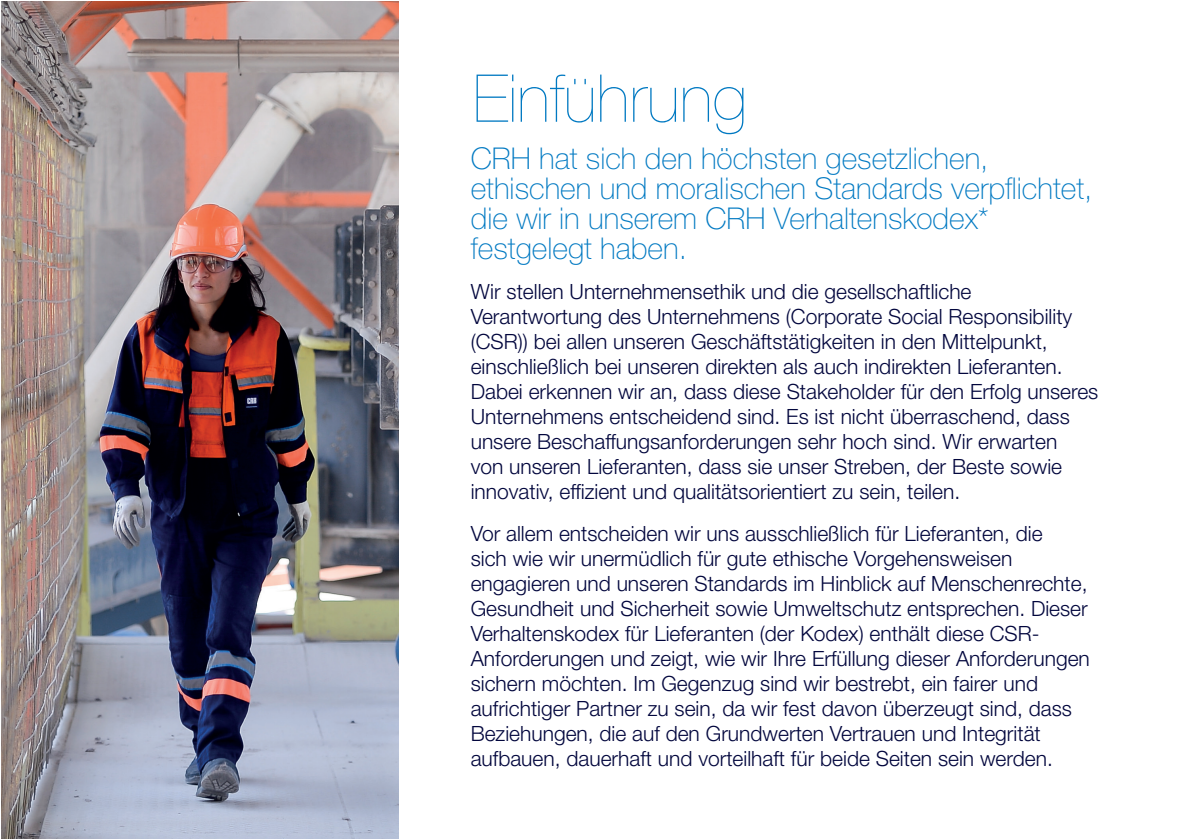
<style>
.page{position:relative;width:1191px;height:840px;background:#fff}
.page>*{position:absolute;margin:0;border:0;box-sizing:border-box;transform-origin:0 0}
.t1{font:200 66px "Helvetica Neue LT Std";color:#0079c2}
.t2{font:100 30px/30px "Helvetica Neue LT Std";color:#0079c2}
.t3{font:300 21px/25px "Helvetica Neue LT Std";color:#02063d}
</style>
<div class="page">
<img style="left:1px;top:1px;width:398px;height:837px">
<p class="t1" style="left:473px;top:60px;width:275px">Einführung</p>
<p class="t2" style="left:471px;top:143px;width:623px">CRH hat sich den höchsten gesetzlichen, ethischen und moralischen Standards verpflichtet, die wir in unserem CRH Verhaltenskodex* festgelegt haben.</p>
<p class="t3" style="left:471px;top:278px;width:629px">Wir stellen Unternehmensethik und die gesellschaftliche Verantwortung des Unternehmens (Corporate Social Responsibility (CSR)) bei allen unseren Geschäftstätigkeiten in den Mittelpunkt, einschließlich bei unseren direkten als auch indirekten Lieferanten.<br>Dabei erkennen wir an, dass diese Stakeholder für den Erfolg unseres Unternehmens entscheidend sind. Es ist nicht überraschend, dass unsere Beschaffungsanforderungen sehr hoch sind. Wir erwarten<br>von unseren Lieferanten, dass sie unser Streben, der Beste sowie innovativ, effizient und qualitätsorientiert zu sein, teilen.</p>
<p class="t3" style="left:471px;top:520px;width:620px">Vor allem entscheiden wir uns ausschließlich für Lieferanten, die<br>sich wie wir unermüdlich für gute ethische Vorgehensweisen engagieren und unseren Standards im Hinblick auf Menschenrechte, Gesundheit und Sicherheit sowie Umweltschutz entsprechen. Dieser Verhaltenskodex für Lieferanten (der Kodex) enthält diese CSR-Anforderungen und zeigt, wie wir Ihre Erfüllung dieser Anforderungen sichern möchten. Im Gegenzug sind wir bestrebt, ein fairer und aufrichtiger Partner zu sein, da wir fest davon überzeugt sind, dass Beziehungen, die auf den Grundwerten Vertrauen und Integrität aufbauen, dauerhaft und vorteilhaft für beide Seiten sein werden.</p>
</div>
